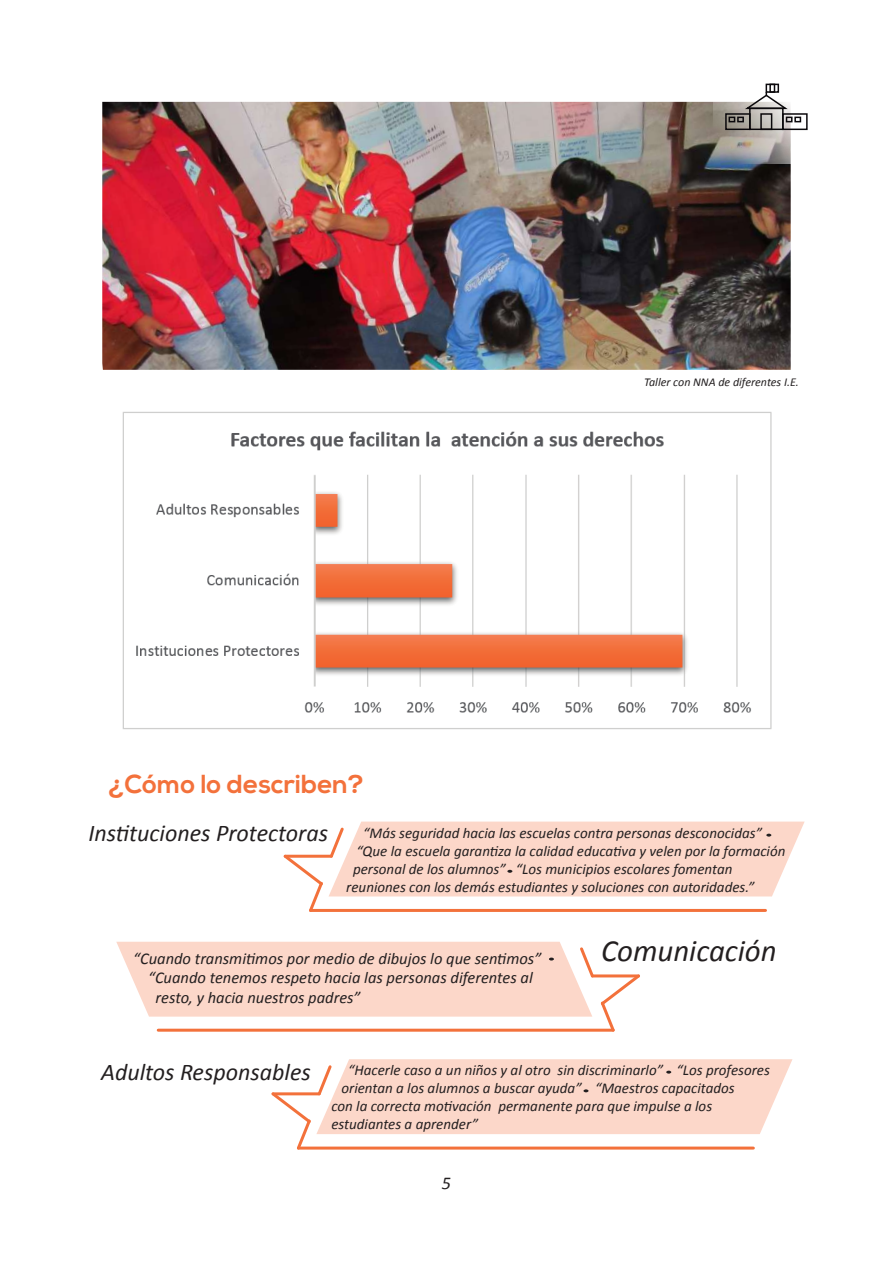
<style>
.page{position:relative;width:893px;height:1263px;background:#fff}
.page>*{position:absolute;margin:0;border:0;box-sizing:border-box;transform-origin:0 0}
.t1{font:italic 30.9px "Calibri";color:#231f20}
.t2{font:700 26.1px "Nexa";color:#f3713b}
.t3{font:italic 24px "Calibri";color:#231f20}
.t4{font:italic 18px "Calibri";color:#231f20}
.t5{font:italic 16.5px "Calibri";color:#231f20}
.t6{font:italic 15px "Calibri";color:#231f20}
.t7{font:italic 12px "Calibri";color:#231f20}
</style>
<div class="page">
<img style="left:122px;top:411px;width:650px;height:319px">
<svg style="left:283px;top:821px;width:522px;height:91px"></svg>
<svg style="left:116px;top:942px;width:524px;height:90px"></svg>
<svg style="left:271px;top:1059px;width:521px;height:91px"></svg>
<img style="left:102px;top:102px;width:689px;height:268px">
<svg style="left:713px;top:83px;width:95px;height:81px"></svg>
<div style="left:749px;top:108px;width:35px;height:22px;border:2px solid #0b090c"></div>
<div style="left:782px;top:113px;width:26px;height:17px;border:2px solid #0b090c"></div>
<div style="left:766px;top:84px;width:13px;height:9px;border:2px solid #0b090c"></div>
<div style="left:760px;top:113px;width:12px;height:17px;border:2px solid #0b090c"></div>
<svg style="left:728px;top:117px;width:16px;height:5px"></svg>
<svg style="left:786px;top:117px;width:15px;height:5px"></svg>
<div style="left:725px;top:113px;width:26px;height:17px;border:2px solid #0b090c"></div>
<div style="left:769px;top:84px;width:6px;height:9px;border:2px solid #0b090c"></div>
<svg style="left:745px;top:92px;width:45px;height:18px"></svg>
<h2 class="t2" style="left:109px;top:768px;width:257px">¿Cómo lo describen?</h2>
<p class="t7" style="left:644px;top:374px;width:156px">Taller con NNA de diferentes I.E.</p>
<h3 class="t3" style="left:88px;top:816px;width:241px">Instituciones Protectoras</h3>
<p class="t6" style="left:363px;top:823px;width:400px">“Más seguridad hacia las escuelas contra personas desconocidas”</p>
<p class="t6" style="left:356px;top:841px;width:430px">“Que la escuela garantiza la calidad educativa y velen por la formación</p>
<p class="t6" style="left:353px;top:859px;width:381px">personal de los alumnos” “Los municipios escolares fomentan</p>
<p class="t6" style="left:346px;top:877px;width:410px">reuniones con los demás estudiantes y soluciones con autoridades.”</p>
<p class="t5" style="left:133px;top:947px;width:409px">“Cuando transmitimos por medio de dibujos lo que sentimos”</p>
<p class="t5" style="left:148px;top:967px;width:386px">“Cuando tenemos respeto hacia las personas diferentes al</p>
<p class="t5" style="left:156px;top:986px;width:206px">resto, y hacia nuestros padres”</p>
<h1 class="t1" style="left:601px;top:929px;width:177px">Comunicación</h1>
<h3 class="t3" style="left:101px;top:1056px;width:211px">Adultos Responsables</h3>
<p class="t6" style="left:348px;top:1060px;width:423px">“Hacerle caso a un niños y al otro sin discriminarlo” “Los profesores</p>
<p class="t6" style="left:341px;top:1078px;width:395px">orientan a los alumnos a buscar ayuda” “Maestros capacitados</p>
<p class="t6" style="left:331px;top:1096px;width:382px">con la correcta motivación permanente para que impulse a los</p>
<p class="t6" style="left:331px;top:1114px;width:148px">estudiantes a aprender”</p>
<p class="t4" style="left:442px;top:1170px;width:11px">5</p>
</div>
